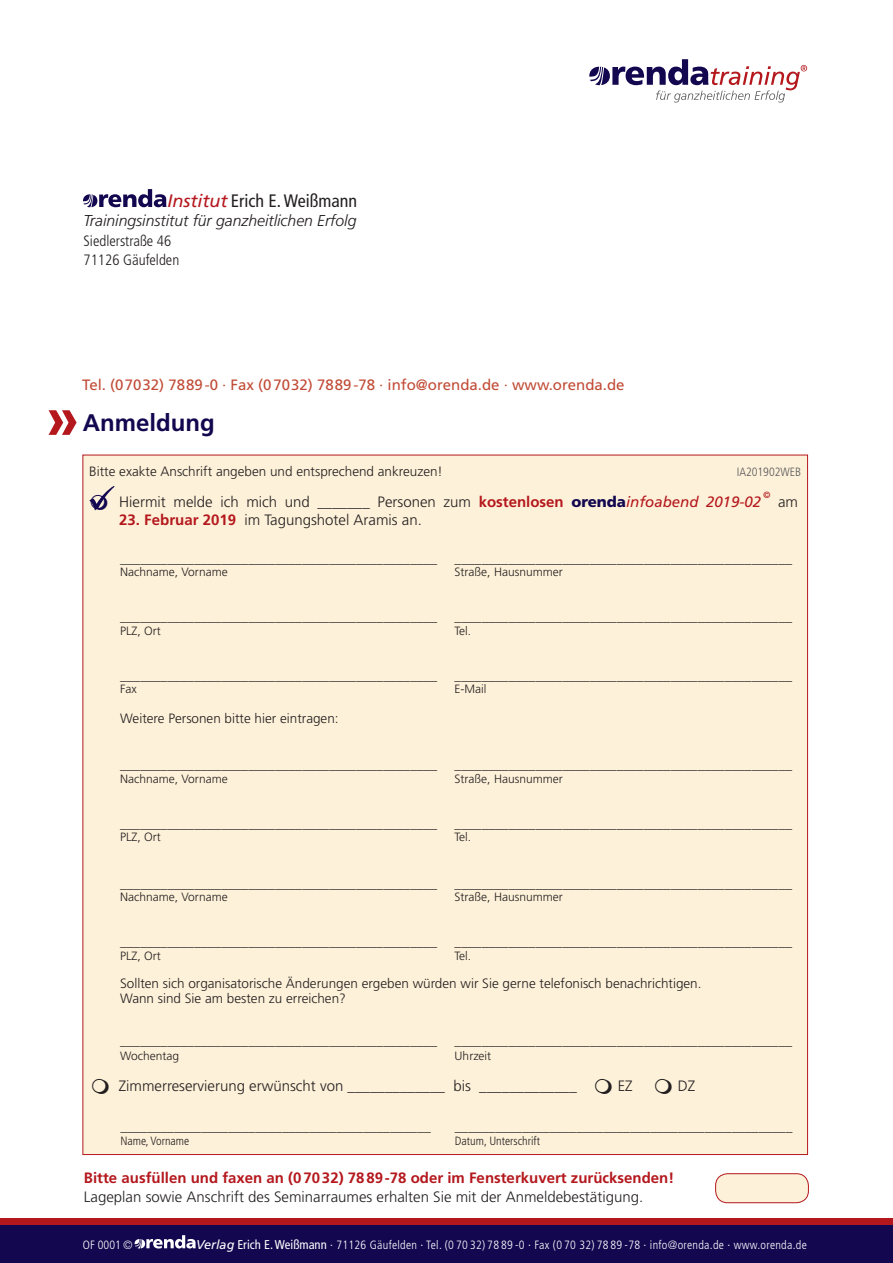
<style>
.page{position:relative;width:893px;height:1263px;background:#fff}
.page>*{position:absolute;margin:0;border:0;box-sizing:border-box;transform-origin:0 0}
.t1{font:700 60px "Frutiger LT";color:#b4181d}
.t2{font:700 24px "Frutiger LT";color:#130850}
.t3{font:condensed 18px "Frutiger LT";color:#231f20}
.t4{font:italic 300 15.75px "Frutiger LT";color:#231f20}
.t5{font:300 15px "Frutiger LT";color:#231f20}
.t6{font:700 15px "Frutiger LT";color:#b4181d}
.t7{font:15px "Frutiger LT";color:#c14b36}
.t8{font:300 condensed 15px/19.5px "Frutiger LT";color:#231f20}
.t9{font:300 13.5px/15px "Frutiger LT";color:#231f20}
.t10{font:300 condensed 13.5px "Frutiger LT";color:#231f20}
.t11{font:300 12px "Frutiger LT";color:#231f20}
.t12{font:300 condensed 12px "Frutiger LT";letter-spacing:.025em;color:#fff}
.t13{font:300 condensed 12px "Frutiger LT";color:#231f20}
.t14{font:300 condensed 12px "Frutiger LT";color:#57585a}
.t15{font:italic 9px "Frutiger LT";color:#b4181d}
.s1{font-style:italic;font-stretch:normal;color:#b4181d}
.s2{font-weight:700;color:#b4181d}
.s3{font-weight:900;color:#130850}
.s4{font-weight:400;font-style:italic;color:#b4181d}
.s5{font-weight:400;font-style:italic;font-stretch:normal;font-size:12.75px}
.s6{font-weight:400;font-size:12.75px}
</style>
<div class="page">
<svg style="left:589px;top:59px;width:218px;height:43px"></svg>
<div style="left:0;top:1225px;width:893px;height:38px;background:#130850"></div>
<div style="left:0;top:1218px;width:893px;height:7px;background:#b4181d"></div>
<svg style="left:135px;top:1235px;width:61px;height:13px"></svg>
<svg style="left:83px;top:189px;width:83px;height:18px"></svg>
<div style="left:82px;top:455px;width:726px;height:700px;background:#fef1d9;border:1px solid #b4181d"></div>
<div style="left:716px;top:1174px;width:92px;height:29px;background:#fef1d9;border-radius:12px"></div>
<div style="left:715px;top:1173px;width:94px;height:30px;border:1px solid #b4181d;border-radius:12px"></div>
<svg style="left:89px;top:486px;width:26px;height:24px"></svg>
<h3 class="t3" style="left:168px;top:190px;width:191px"><span class="s1">Institut</span> Erich E. Weißmann</h3>
<p class="t4" style="left:84px;top:212px;width:274px">Trainingsinstitut für ganzheitlichen Erfolg</p>
<p class="t8" style="left:84px;top:231px;width:97px">Siedlerstraße 46<br>71126 Gäufelden</p>
<p class="t7" style="left:82px;top:376px;width:544px">Tel. (07032) 7889-0 · Fax (07032) 7889-78 · info@orenda.de · www.orenda.de</p>
<h1 class="t1" style="left:46px;top:383px;width:35px">»</h1>
<h2 class="t2" style="left:83px;top:409px;width:133px">Anmeldung</h2>
<p class="t9" style="left:89px;top:464px;width:355px">Bitte exakte Anschrift angeben und entsprechend ankreuzen!</p>
<p class="t5" style="left:119px;top:493px;width:643px">Hiermit melde ich mich und _______ Personen zum <span class="s2">kostenlosen</span> <span class="s3">orenda</span><span class="s4">infoabend 2019-02</span></p>
<p class="t14" style="left:737px;top:465px;width:66px">IA201902WEB</p>
<p class="t15" style="left:763px;top:489px;width:9px">©</p>
<p class="t5" style="left:778px;top:493px;width:21px">am</p>
<p class="t5" style="left:119px;top:511px;width:304px"><span class="s2">23. Februar 2019</span> im Tagungshotel Aramis an.</p>
<p class="t9" style="left:120px;top:551px;width:319px">_______________________________________________</p>
<p class="t9" style="left:455px;top:551px;width:339px">__________________________________________________</p>
<p class="t11" style="left:120px;top:565px;width:109px">Nachname, Vorname</p>
<p class="t11" style="left:455px;top:565px;width:110px">Straße, Hausnummer</p>
<p class="t9" style="left:120px;top:609px;width:319px">_______________________________________________</p>
<p class="t9" style="left:455px;top:609px;width:339px">__________________________________________________</p>
<p class="t11" style="left:120px;top:624px;width:42px">PLZ, Ort</p>
<p class="t11" style="left:455px;top:624px;width:18px">Tel.</p>
<p class="t9" style="left:120px;top:668px;width:319px">_______________________________________________</p>
<p class="t9" style="left:455px;top:668px;width:339px">__________________________________________________</p>
<p class="t11" style="left:120px;top:682px;width:18px">Fax</p>
<p class="t11" style="left:455px;top:682px;width:33px">E-Mail</p>
<p class="t9" style="left:120px;top:711px;width:220px">Weitere Personen bitte hier eintragen:</p>
<p class="t9" style="left:120px;top:757px;width:319px">_______________________________________________</p>
<p class="t9" style="left:455px;top:757px;width:339px">__________________________________________________</p>
<p class="t11" style="left:120px;top:772px;width:109px">Nachname, Vorname</p>
<p class="t11" style="left:455px;top:772px;width:110px">Straße, Hausnummer</p>
<p class="t9" style="left:120px;top:816px;width:319px">_______________________________________________</p>
<p class="t9" style="left:455px;top:816px;width:339px">__________________________________________________</p>
<p class="t11" style="left:120px;top:830px;width:42px">PLZ, Ort</p>
<p class="t11" style="left:455px;top:830px;width:18px">Tel.</p>
<p class="t9" style="left:120px;top:876px;width:319px">_______________________________________________</p>
<p class="t9" style="left:455px;top:876px;width:339px">__________________________________________________</p>
<p class="t11" style="left:120px;top:890px;width:109px">Nachname, Vorname</p>
<p class="t11" style="left:455px;top:890px;width:110px">Straße, Hausnummer</p>
<p class="t9" style="left:120px;top:934px;width:319px">_______________________________________________</p>
<p class="t9" style="left:455px;top:934px;width:339px">__________________________________________________</p>
<p class="t11" style="left:120px;top:949px;width:42px">PLZ, Ort</p>
<p class="t11" style="left:455px;top:949px;width:18px">Tel.</p>
<p class="t9" style="left:120px;top:976px;width:583px">Sollten sich organisatorische Änderungen ergeben würden wir Sie gerne telefonisch benachrichtigen.<br>Wann sind Sie am besten zu erreichen?</p>
<p class="t9" style="left:120px;top:1033px;width:319px">_______________________________________________</p>
<p class="t9" style="left:455px;top:1033px;width:339px">__________________________________________________</p>
<p class="t11" style="left:120px;top:1049px;width:61px">Wochentag</p>
<p class="t11" style="left:455px;top:1049px;width:38px">Uhrzeit</p>
<p class="t5" style="left:119px;top:1077px;width:460px">Zimmerreservierung erwünscht von _____________ bis _____________</p>
<p class="t5" style="left:618px;top:1077px;width:16px">EZ</p>
<p class="t5" style="left:678px;top:1077px;width:19px">DZ</p>
<p class="t10" style="left:120px;top:1119px;width:312px">______________________________________________</p>
<p class="t10" style="left:455px;top:1119px;width:339px">__________________________________________________</p>
<p class="t13" style="left:120px;top:1134px;width:70px">Name, Vorname</p>
<p class="t13" style="left:455px;top:1134px;width:87px">Datum, Unterschrift</p>
<p class="t6" style="left:84px;top:1169px;width:592px">Bitte ausfüllen und faxen an (07032) 7889-78 oder im Fensterkuvert zurücksenden!</p>
<p class="t5" style="left:84px;top:1189px;width:561px">Lageplan sowie Anschrift des Seminarraumes erhalten Sie mit der Anmeldebestätigung.</p>
<p class="t12" style="left:83px;top:1238px;width:51px">OF 0001 ©</p>
<p class="t12" style="left:196px;top:1238px;width:612px"><span class="s5">Verlag</span> <span class="s6">Erich E. Weißmann</span> · 71126 Gäufelden · Tel. (0 70 32) 78 89 -0 · Fax (0 70 32) 78 89 -78 · info@orenda.de · www.orenda.de</p>
</div>
